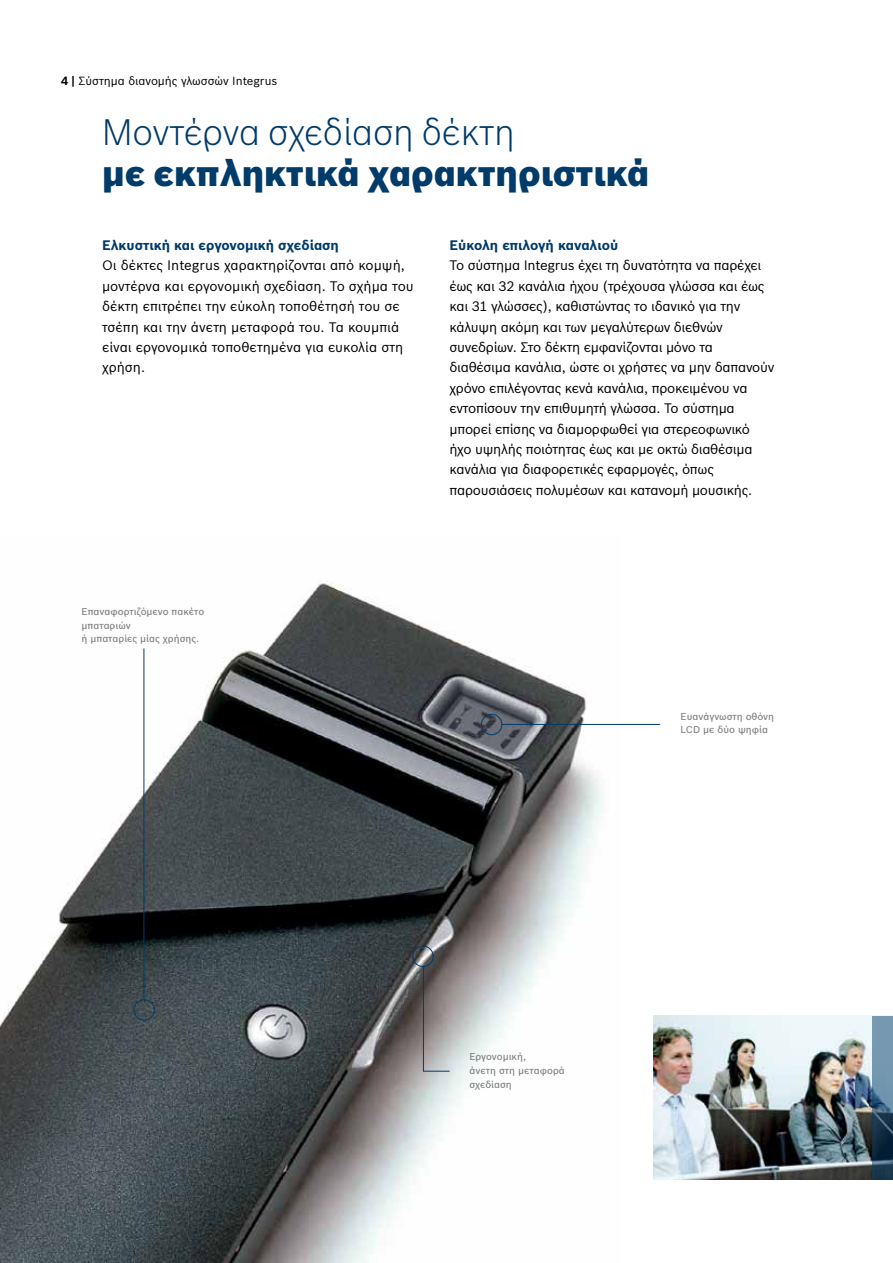
<style>
.page{position:relative;width:893px;height:1263px;background:#fff}
.page>*{position:absolute;margin:0;border:0;box-sizing:border-box;transform-origin:0 0}
.t1{font:900 36px "Bosch Sans";color:#003b6a}
.t2{font:300 36px "Bosch Sans";color:#003b6a}
.t3{font:13.5px/20.4px "Bosch Sans";letter-spacing:-.02em;color:#000}
.t4{font:13.5px/20.4px "Bosch Sans";color:#000}
.t5{font:700 13.5px "Bosch Sans";color:#003b6a}
.t6{font:11.55px "Bosch Sans";color:#000}
.t7{font:500 9.75px/13.6px "Bosch Sans";color:#808285}
.s1{font-weight:700}
</style>
<div class="page">
<img style="left:0;top:583px;width:622px;height:680px">
<svg style="left:423px;top:966px;width:27px;height:106px"></svg>
<hr style="left:144px;top:648px;width:1px;height:351px;background:#003b6a">
<div style="left:481px;top:714px;width:21px;height:21px;border:1px solid #003b6a;border-radius:50%"></div>
<div style="left:412px;top:946px;width:22px;height:21px;border:1px solid #003b6a;border-radius:50%"></div>
<hr style="left:502px;top:724px;width:158px;height:1px;background:#003b6a">
<div style="left:134px;top:999px;width:21px;height:21px;border:1px solid #003b6a;border-radius:50%"></div>
<img style="left:653px;top:1016px;width:220px;height:163px">
<svg style="left:873px;top:1016px;width:20px;height:163px;fill:#6f94ad"></svg>
<p class="t6" style="left:61px;top:73px;width:218px"><span class="s1">4 |</span> Σύστημα διανομής γλωσσών Integrus</p>
<h1 class="t2" style="left:102px;top:107px;width:414px">Μοντέρνα σχεδίαση δέκτη</h1>
<h1 class="t1" style="left:102px;top:145px;width:549px">με εκπληκτικά χαρακτηριστικά</h1>
<p class="t5" style="left:102px;top:235px;width:238px">Ελκυστική και εργονομική σχεδίαση</p>
<p class="t4" style="left:102px;top:254px;width:313px">Οι δέκτες Integrus χαρακτηρίζονται από κομψή, μοντέρνα και εργονομική σχεδίαση. Το σχήμα του δέκτη επιτρέπει την εύκολη τοποθέτησή του σε τσέπη και την άνετη μεταφορά του. Τα κουμπιά είναι εργονομικά τοποθετημένα για ευκολία στη χρήση.</p>
<p class="t5" style="left:449px;top:235px;width:170px">Εύκολη επιλογή καναλιού</p>
<p class="t3" style="left:449px;top:254px;width:326px">Το σύστημα Integrus έχει τη δυνατότητα να παρέχει έως και 32 κανάλια ήχου (τρέχουσα γλώσσα και έως και 31 γλώσσες), καθιστώντας το ιδανικό για την κάλυψη ακόμη και των μεγαλύτερων διεθνών συνεδρίων. Στο δέκτη εμφανίζονται μόνο τα διαθέσιμα κανάλια, ώστε οι χρήστες να μην δαπανούν χρόνο επιλέγοντας κενά κανάλια, προκειμένου να εντοπίσουν την επιθυμητή γλώσσα. Το σύστημα μπορεί επίσης να διαμορφωθεί για στερεοφωνικό ήχο υψηλής ποιότητας έως και με οκτώ διαθέσιμα κανάλια για διαφορετικές εφαρμογές, όπως παρουσιάσεις πολυμέσων και κατανομή μουσικής.</p>
<p class="t7" style="left:82px;top:604px;width:124px">Επαναφορτιζόμενο πακέτο μπαταριών<br>ή μπαταρίες μίας χρήσης.</p>
<p class="t7" style="left:681px;top:709px;width:95px">Ευανάγνωστη οθόνη<br>LCD με δύο ψηφία</p>
<p class="t7" style="left:469px;top:1049px;width:97px">Εργονομική,<br>άνετη στη μεταφορά σχεδίαση</p>
</div>
